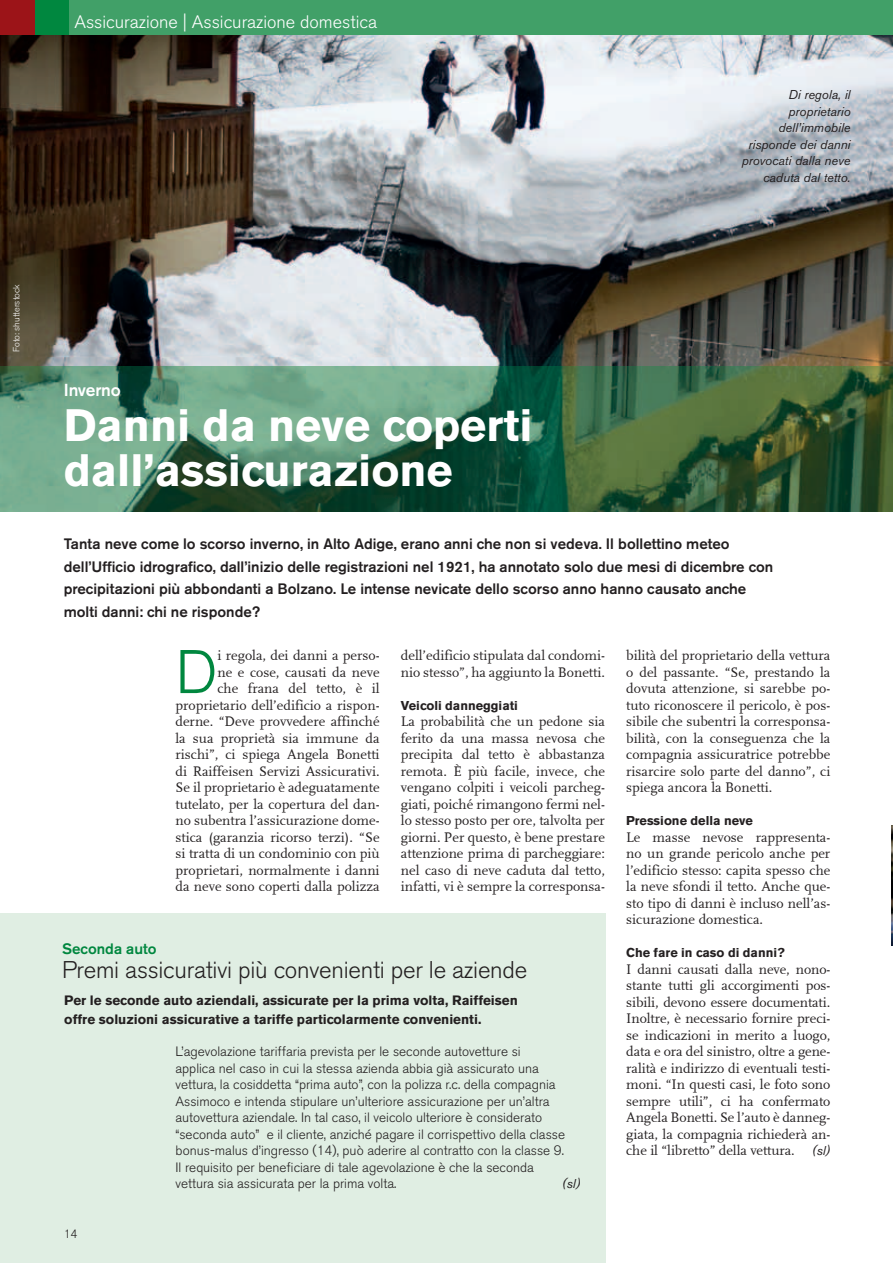
<style>
.page{position:relative;width:893px;height:1263px;background:#fff}
.page>*{position:absolute;margin:0;border:0;box-sizing:border-box;transform-origin:0 0}
.t1{font:300 61.05px "Akzidenz Grotesk BE";color:#00873f}
.t2{font:700 45px/45px "Akzidenz Grotesk BE";color:#fff}
.t3{font:300 24px "Akzidenz Grotesk BE";letter-spacing:-.01em;color:#231f20}
.t4{font:300 18px "Akzidenz Grotesk BE";color:#fff}
.t5{font:500 17.25px "Akzidenz Grotesk BE";letter-spacing:-.01em;color:#fff}
.t6{font:500 15px/22.5px "Akzidenz Grotesk BE";color:#231f20}
.t7{font:500 15px "Akzidenz Grotesk BE";color:#00873f}
.t8{font:14.25px/16.5px "FF Scala";color:#231f20;text-align:justify}
.t9{font:300 13.5px/16.5px "Akzidenz Grotesk BE";color:#231f20}
.t10{font:700 13.5px/18.8px "Akzidenz Grotesk BE";color:#231f20}
.t11{font:italic 12.75px/16.5px "Akzidenz Grotesk BE";color:#231f20;text-align:right}
.t12{font:700 12.75px "Akzidenz Grotesk BE";color:#231f20}
.t13{font:300 12px "Akzidenz Grotesk BE";color:#231f20}
.t14{font:300 9px "Akzidenz Grotesk BE";color:#fff}
.s1{font-family:"Akzidenz Grotesk BE";font-style:italic;font-size:12.75px}
</style>
<div class="page">
<div style="left:0;top:914px;width:606px;height:349px;background:#e0eee3"></div>
<img style="left:0;top:34px;width:893px;height:332px">
<div style="left:68px;top:0;width:825px;height:34px;background:#41a068"></div>
<div style="left:34px;top:0;width:34px;height:34px;background:#00873f"></div>
<div style="left:0;top:0;width:34px;height:34px;background:#9c1418"></div>
<img style="left:0;top:366px;width:893px;height:145px">
<img style="left:891px;top:825px;width:2px;height:120px">
<p class="t14" style="left:11px;top:352px;width:69px;rotate:-90deg">Foto: shutterstock</p>
<p class="t4" style="left:74px;top:12px;width:304px">Assicurazione | Assicurazione domestica</p>
<p class="t5" style="left:64px;top:380px;width:59px">Inverno</p>
<h2 class="t2" style="left:64px;top:403px;width:470px">Danni da neve coperti dall’assicurazione</h2>
<p class="t11" style="left:742px;top:86px;width:110px">Di regola, il proprietario dell’immobile risponde dei danni provocati dalla neve caduta dal tetto.</p>
<p class="t6" style="left:64px;top:533px;width:711px">Tanta neve come lo scorso inverno, in Alto Adige, erano anni che non si vedeva. Il bollettino meteo dell’Ufficio idrografico, dall’inizio delle registrazioni nel 1921, ha annotato solo due mesi di dicembre con precipitazioni più abbondanti a Bolzano. Le intense nevicate dello scorso anno hanno causato anche molti danni: chi ne risponde?</p>
<p class="t8" style="left:175px;top:647px;width:206px;text-align:right">i regola, dei danni a perso-<br>ne e cose, causati da neve<br>che frana del tetto, è il proprietario dell’edificio a rispon&shy;derne. “Deve provvedere affinché la sua proprietà sia immune da rischi”, ci spiega Angela Bonetti di Raiffeisen Servizi Assicurativi.<br>Se il proprietario è adeguatamente tutelato, per la copertura del dan&shy;no subentra l’assicurazione dome&shy;stica (garanzia ricorso terzi). “Se si tratta di un condominio con più proprietari, normalmente i danni da neve sono coperti dalla polizza</p>
<p class="t8" style="left:401px;top:647px;width:206px">dell’edificio stipulata dal condomi&shy;nio stesso”, ha aggiunto la Bonetti.</p>
<h1 class="t1" style="left:176px;top:638px;width:43px">D</h1>
<p class="t12" style="left:401px;top:698px;width:119px">Veicoli danneggiati</p>
<p class="t8" style="left:401px;top:713px;width:206px">La probabilità che un pedone sia ferito da una massa nevosa che precipita dal tetto è abbastanza remota. È più facile, invece, che vengano colpiti i veicoli parcheg&shy;giati, poiché rimangono fermi nel&shy;lo stesso posto per ore, talvolta per giorni. Per questo, è bene prestare attenzione prima di parcheggiare: nel caso di neve caduta dal tetto, infatti, vi è sempre la corresponsa-</p>
<p class="t7" style="left:62px;top:940px;width:96px">Seconda auto</p>
<h3 class="t3" style="left:62px;top:956px;width:467px">Premi assicurativi più convenienti per le aziende</h3>
<p class="t10" style="left:64px;top:991px;width:455px">Per le seconde auto aziendali, assicurate per la prima volta, Raiffeisen offre soluzioni assicurative a tariffe particolarmente convenienti.</p>
<p class="t13" style="left:64px;top:1227px;width:15px">14</p>
<p class="t9" style="left:176px;top:1043px;width:391px">L’agevolazione tariffaria prevista per le seconde autovetture si<br>applica nel caso in cui la stessa azienda abbia già assicurato una vettura, la cosiddetta “prima auto”, con la polizza r.c. della compagnia Assimoco e intenda stipulare un’ulteriore assicurazione per un’altra autovettura aziendale. In tal caso, il veicolo ulteriore è considerato “seconda auto” e il cliente, anziché pagare il corrispettivo della classe bonus-malus d’ingresso (14), può aderire al contratto con la classe 9.<br>Il requisito per beneficiare di tale agevolazione è che la seconda vettura sia assicurata per la prima volta.</p>
<p class="t11" style="left:562px;top:1175px;width:20px">(sl)</p>
<p class="t8" style="left:626px;top:647px;width:206px">bilità del proprietario della vettura o del passante. “Se, prestando la dovuta attenzione, si sarebbe po&shy;tuto riconoscere il pericolo, è pos&shy;sibile che subentri la corresponsa&shy;bilità, con la conseguenza che la compagnia assicuratrice potrebbe risarcire solo parte del danno”, ci spiega ancora la Bonetti.</p>
<p class="t12" style="left:626px;top:813px;width:128px">Pressione della neve</p>
<p class="t8" style="left:626px;top:829px;width:206px">Le masse nevose rappresenta&shy;no un grande pericolo anche per l’edificio stesso: capita spesso che la neve sfondi il tetto. Anche que&shy;sto tipo di danni è incluso nell’as&shy;sicurazione domestica.</p>
<p class="t12" style="left:626px;top:945px;width:160px">Che fare in caso di danni?</p>
<p class="t8" style="left:626px;top:961px;width:206px">I danni causati dalla neve, nono&shy;stante tutti gli accorgimenti pos&shy;sibili, devono essere documentati.<br>Inoltre, è necessario fornire preci&shy;se indicazioni in merito a luogo, data e ora del sinistro, oltre a gene&shy;ralità e indirizzo di eventuali testi&shy;moni. “In questi casi, le foto sono sempre utili”, ci ha confermato Angela Bonetti. Se l’auto è danneg&shy;giata, la compagnia richiederà an&shy;che il “libretto” della vettura. <span class="s1">(sl)</span></p>
</div>
